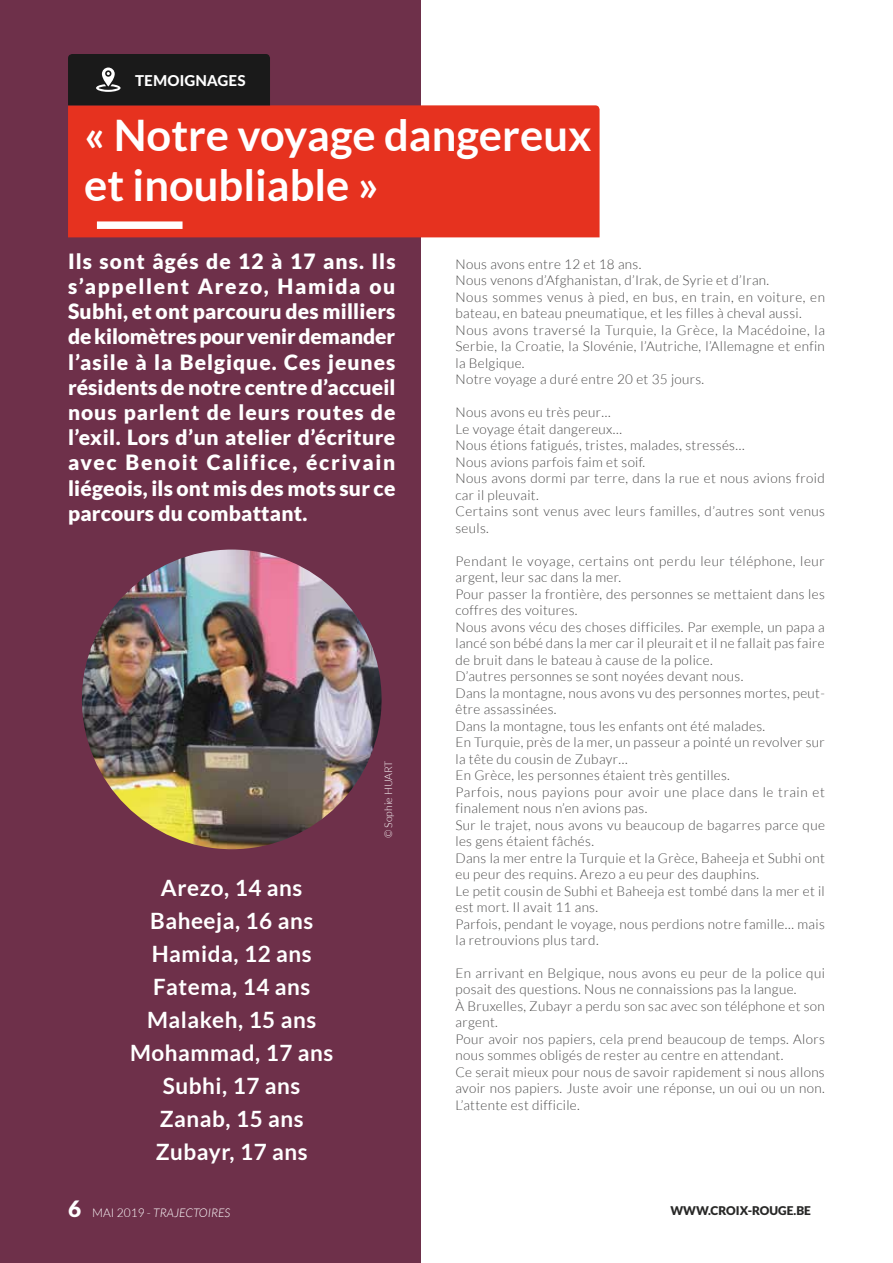
<style>
.page{position:relative;width:893px;height:1263px;background:#fff}
.page>*{position:absolute;margin:0;border:0;box-sizing:border-box;transform-origin:0 0}
.t1{font:700 43.5px/49.5px "Lato";color:#fff}
.t2{font:700 22.5px/33px "Lato";letter-spacing:.025em;color:#fff;text-align:center}
.t3{font:900 21px/25.2px "Lato";letter-spacing:.01em;color:#fff;text-align:justify}
.t4{font:800 15px "Lato";letter-spacing:.01em;color:#fff}
.t5{font:300 13.5px/16.5px "Lato";letter-spacing:.025em;color:#494848}
.t6{font:italic 300 12px "Lato";color:#fff}
.t7{font:900 12px "Lato";color:#282827}
.t8{font:300 10.5px "Lato";color:#fff}
.s1{font-weight:900;font-style:normal;font-size:22.5px}
.s2{font-style:normal}
</style>
<div class="page">
<div style="left:0;top:0;width:421px;height:1263px;background:#6e304a"></div>
<div style="left:68px;top:105px;width:532px;height:132px;background:#e6321f"></div>
<div style="left:97px;top:221px;width:86px;height:8px;background:#fff"></div>
<div style="left:68px;top:54px;width:202px;height:51px;background:#1a1a1a"></div>
<img style="left:82px;top:549px;width:300px;height:300px;border-radius:150px">
<p class="t4" style="left:135px;top:70px;width:112px">TEMOIGNAGES</p>
<h1 class="t1" style="left:84px;top:110px;width:509px">« Notre voyage dangereux et inoubliable »</h1>
<p class="t3" style="left:68px;top:248px;width:329px">Ils sont âgés de 12 à 17 ans. Ils s’appellent Arezo, Hamida ou Subhi, et ont parcouru des milliers de kilomètres pour venir demander l’asile à la Belgique. Ces jeunes résidents de notre centre d’accueil nous parlent de leurs routes de l’exil. Lors d’un atelier d’écriture avec Benoit Califice, écrivain liégeois, ils ont mis des mots sur ce parcours du combattant.</p>
<h2 class="t2" style="left:130px;top:870px;width:205px">Arezo, 14 ans<br>Baheeja, 16 ans<br>Hamida, 12 ans<br>Fatema, 14 ans<br>Malakeh, 15 ans<br>Mohammad, 17 ans<br>Subhi, 17 ans<br>Zanab, 15 ans<br>Zubayr, 17 ans</h2>
<p class="t8" style="left:383px;top:838px;width:79px;rotate:-90deg">© Sophie HUART</p>
<p class="t5" style="left:455px;top:255px;width:371px">Nous avons entre 12 et 18 ans.<br>Nous venons d’Afghanistan, d’Irak, de Syrie et d’Iran.<br>Nous sommes venus à pied, en bus, en train, en voiture, en bateau, en bateau pneumatique, et les filles à cheval aussi.<br>Nous avons traversé la Turquie, la Grèce, la Macédoine, la Serbie, la Croatie, la Slovénie, l’Autriche, l’Allemagne et enfin la Belgique.<br>Notre voyage a duré entre 20 et 35 jours.</p>
<p class="t5" style="left:455px;top:404px;width:371px">Nous avons eu très peur…<br>Le voyage était dangereux…<br>Nous étions fatigués, tristes, malades, stressés…<br>Nous avions parfois faim et soif.<br>Nous avons dormi par terre, dans la rue et nous avions froid car il pleuvait.<br>Certains sont venus avec leurs familles, d’autres sont venus seuls.</p>
<p class="t5" style="left:455px;top:552px;width:371px">Pendant le voyage, certains ont perdu leur téléphone, leur argent, leur sac dans la mer.<br>Pour passer la frontière, des personnes se mettaient dans les coffres des voitures.<br>Nous avons vécu des choses difficiles. Par exemple, un papa a lancé son bébé dans la mer car il pleurait et il ne fallait pas faire de bruit dans le bateau à cause de la police.<br>D’autres personnes se sont noyées devant nous.<br>Dans la montagne, nous avons vu des personnes mortes, peut&shy;être assassinées.<br>Dans la montagne, tous les enfants ont été malades.<br>En Turquie, près de la mer, un passeur a pointé un revolver sur la tête du cousin de Zubayr…<br>En Grèce, les personnes étaient très gentilles.<br>Parfois, nous payions pour avoir une place dans le train et finalement nous n’en avions pas.<br>Sur le trajet, nous avons vu beaucoup de bagarres parce que les gens étaient fâchés.<br>Dans la mer entre la Turquie et la Grèce, Baheeja et Subhi ont eu peur des requins. Arezo a eu peur des dauphins.<br>Le petit cousin de Subhi et Baheeja est tombé dans la mer et il est mort. Il avait 11 ans.<br>Parfois, pendant le voyage, nous perdions notre famille… mais la retrouvions plus tard.</p>
<p class="t5" style="left:455px;top:965px;width:371px">En arrivant en Belgique, nous avons eu peur de la police qui posait des questions. Nous ne connaissions pas la langue.<br>À Bruxelles, Zubayr a perdu son sac avec son téléphone et son argent.<br>Pour avoir nos papiers, cela prend beaucoup de temps. Alors nous sommes obligés de rester au centre en attendant.<br>Ce serait mieux pour nous de savoir rapidement si nous allons avoir nos papiers. Juste avoir une réponse, un oui ou un non.<br>L’attente est difficile.</p>
<p class="t6" style="left:68px;top:1206px;width:164px"><span class="s1">6</span> <span class="s2">MAI 2019 -</span> TRAJECTOIRES</p>
<p class="t7" style="left:670px;top:1204px;width:142px">WWW.CROIX-ROUGE.BE</p>
</div>
